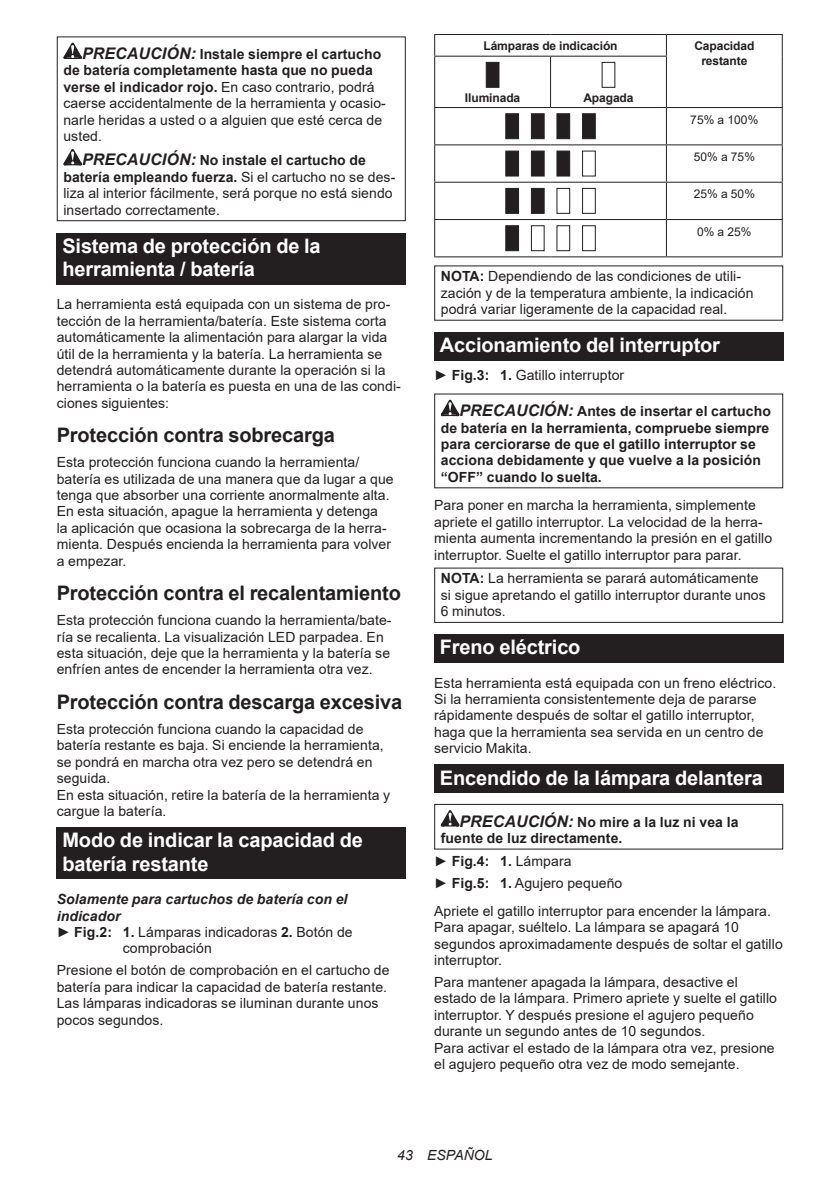
<style>
.page{position:relative;width:840px;height:1191px;background:#fff}
.page>*{position:absolute;margin:0;border:0;box-sizing:border-box;transform-origin:0 0}
.t1{font:700 20px/23.4px "Arial";letter-spacing:-.01em;color:#fff}
.t2{font:700 20px "Arial";letter-spacing:-.01em;color:#231f20}
.t3{font:14px/16.4px "Arial";letter-spacing:.005em;color:#231f20}
.t4{font:700 14px/16.4px "Arial";letter-spacing:.005em;color:#231f20}
.t5{font:italic 700 14px "Arial";letter-spacing:.005em;color:#231f20}
.t6{font:italic 14px "Arial";letter-spacing:.005em;color:#231f20}
.t7{font:700 12px/14px "Arial";letter-spacing:-.01em;color:#231f20;text-align:center}
.t8{font:12px "Arial";letter-spacing:.005em;color:#231f20}
.s1{font-weight:700;font-style:italic;font-size:16px}
.s2{font-weight:700}
.s3{font-style:italic;font-size:16px}
</style>
<div class="page">
<svg style="left:63px;top:43px;width:19px;height:16px"></svg>
<svg style="left:63px;top:149px;width:19px;height:16px"></svg>
<div style="left:57px;top:36px;width:348px;height:185px;border:1px solid #231f20"></div>
<div style="left:57px;top:232px;width:348px;height:52px;background:#231f20"></div>
<div style="left:57px;top:827px;width:348px;height:52px;background:#231f20"></div>
<hr style="left:434px;top:34px;width:116px;height:1px;background:#231f20">
<svg style="left:434px;top:35px;width:1px;height:21px"></svg>
<hr style="left:550px;top:34px;width:116px;height:1px;background:#231f20">
<hr style="left:666px;top:34px;width:116px;height:1px;background:#231f20">
<svg style="left:665px;top:35px;width:1px;height:21px"></svg>
<svg style="left:781px;top:35px;width:1px;height:21px"></svg>
<hr style="left:434px;top:56px;width:116px;height:1px;background:#231f20">
<hr style="left:434px;top:57px;width:1px;height:50px;background:#231f20">
<hr style="left:550px;top:56px;width:116px;height:1px;background:#231f20">
<hr style="left:549px;top:57px;width:1px;height:50px;background:#231f20">
<hr style="left:665px;top:57px;width:1px;height:50px;background:#231f20">
<hr style="left:781px;top:56px;width:1px;height:51px;background:#231f20">
<hr style="left:434px;top:107px;width:116px;height:1px;background:#231f20">
<hr style="left:434px;top:108px;width:1px;height:36px;background:#231f20">
<hr style="left:550px;top:107px;width:116px;height:1px;background:#231f20">
<hr style="left:666px;top:107px;width:116px;height:1px;background:#231f20">
<hr style="left:665px;top:108px;width:1px;height:36px;background:#231f20">
<hr style="left:781px;top:108px;width:1px;height:36px;background:#231f20">
<hr style="left:434px;top:144px;width:116px;height:1px;background:#231f20">
<hr style="left:434px;top:145px;width:1px;height:37px;background:#231f20">
<hr style="left:550px;top:144px;width:116px;height:1px;background:#231f20">
<hr style="left:666px;top:144px;width:116px;height:1px;background:#231f20">
<hr style="left:665px;top:145px;width:1px;height:37px;background:#231f20">
<hr style="left:781px;top:145px;width:1px;height:37px;background:#231f20">
<hr style="left:434px;top:182px;width:116px;height:1px;background:#231f20">
<hr style="left:434px;top:183px;width:1px;height:36px;background:#231f20">
<hr style="left:550px;top:182px;width:116px;height:1px;background:#231f20">
<hr style="left:666px;top:182px;width:116px;height:1px;background:#231f20">
<hr style="left:665px;top:183px;width:1px;height:36px;background:#231f20">
<hr style="left:781px;top:183px;width:1px;height:36px;background:#231f20">
<hr style="left:434px;top:219px;width:116px;height:1px;background:#231f20">
<hr style="left:434px;top:220px;width:1px;height:36px;background:#231f20">
<hr style="left:550px;top:219px;width:116px;height:1px;background:#231f20">
<hr style="left:666px;top:219px;width:116px;height:1px;background:#231f20">
<hr style="left:665px;top:220px;width:1px;height:36px;background:#231f20">
<hr style="left:781px;top:220px;width:1px;height:36px;background:#231f20">
<hr style="left:434px;top:256px;width:116px;height:1px;background:#231f20">
<hr style="left:550px;top:256px;width:116px;height:1px;background:#231f20">
<hr style="left:666px;top:256px;width:116px;height:1px;background:#231f20">
<svg style="left:485px;top:62px;width:14px;height:26px"></svg>
<svg style="left:601px;top:62px;width:14px;height:26px"></svg>
<svg style="left:505px;top:113px;width:14px;height:26px"></svg>
<svg style="left:530px;top:113px;width:15px;height:26px"></svg>
<svg style="left:556px;top:113px;width:14px;height:26px"></svg>
<svg style="left:582px;top:113px;width:13px;height:26px"></svg>
<svg style="left:505px;top:151px;width:14px;height:25px"></svg>
<svg style="left:530px;top:151px;width:15px;height:25px"></svg>
<svg style="left:556px;top:151px;width:39px;height:25px"></svg>
<svg style="left:505px;top:188px;width:14px;height:26px"></svg>
<svg style="left:530px;top:188px;width:65px;height:26px"></svg>
<svg style="left:505px;top:225px;width:90px;height:26px"></svg>
<div style="left:434px;top:332px;width:348px;height:28px;background:#231f20"></div>
<svg style="left:440px;top:400px;width:19px;height:16px"></svg>
<div style="left:434px;top:567px;width:348px;height:56px;border:1px solid #231f20"></div>
<div style="left:434px;top:634px;width:348px;height:29px;background:#231f20"></div>
<div style="left:434px;top:764px;width:348px;height:29px;background:#231f20"></div>
<svg style="left:440px;top:810px;width:19px;height:16px"></svg>
<div style="left:434px;top:804px;width:348px;height:45px;border:1px solid #231f20"></div>
<p class="t3" style="left:63px;top:46px;width:324px;text-indent:19px"><span class="s1">PRECAUCIÓN:</span> <span class="s2">Instale siempre el cartucho de batería completamente hasta que no pueda verse el indicador rojo.</span> En caso contrario, podrá caerse accidentalmente de la herramienta y ocasio&shy;narle heridas a usted o a alguien que esté cerca de usted.</p>
<p class="t3" style="left:63px;top:152px;width:333px;text-indent:19px"><span class="s1">PRECAUCIÓN:</span> <span class="s2">No instale el cartucho de batería empleando fuerza.</span> Si el cartucho no se des&shy;liza al interior fácilmente, será porque no está siendo insertado correctamente.</p>
<h1 class="t1" style="left:62px;top:234px;width:260px">Sistema de protección de la herramienta / batería</h1>
<p class="t3" style="left:57px;top:296px;width:345px">La herramienta está equipada con un sistema de pro&shy;tección de la herramienta/batería. Este sistema corta automáticamente la alimentación para alargar la vida útil de la herramienta y la batería. La herramienta se detendrá automáticamente durante la operación si la herramienta o la batería es puesta en una de las condi&shy;ciones siguientes:</p>
<h1 class="t2" style="left:57px;top:421px;width:279px">Protección contra sobrecarga</h1>
<p class="t3" style="left:57px;top:454px;width:338px">Esta protección funciona cuando la herramienta/ batería es utilizada de una manera que da lugar a que tenga que absorber una corriente anormalmente alta.<br>En esta situación, apague la herramienta y detenga<br>la aplicación que ocasiona la sobrecarga de la herra&shy;mienta. Después encienda la herramienta para volver a empezar.</p>
<h1 class="t2" style="left:57px;top:579px;width:345px">Protección contra el recalentamiento</h1>
<p class="t3" style="left:57px;top:612px;width:336px">Esta protección funciona cuando la herramienta/bate&shy;ría se recalienta. La visualización LED parpadea. En esta situación, deje que la herramienta y la batería se enfríen antes de encender la herramienta otra vez.</p>
<h1 class="t2" style="left:57px;top:688px;width:347px">Protección contra descarga excesiva</h1>
<p class="t3" style="left:57px;top:721px;width:335px">Esta protección funciona cuando la capacidad de batería restante es baja. Si enciende la herramienta, se pondrá en marcha otra vez pero se detendrá en seguida.<br>En esta situación, retire la batería de la herramienta y cargue la batería.</p>
<h1 class="t1" style="left:62px;top:829px;width:302px">Modo de indicar la capacidad de batería restante</h1>
<p class="t5" style="left:57px;top:890px;width:292px">Solamente para cartuchos de batería con el</p>
<p class="t5" style="left:57px;top:906px;width:65px">indicador</p>
<p class="t3" style="left:57px;top:923px;width:297px">► <span class="s2">Fig.2: 1.</span> Lámparas indicadoras <span class="s2">2.</span> Botón de</p>
<p class="t3" style="left:123px;top:940px;width:90px">comprobación</p>
<p class="t3" style="left:57px;top:962px;width:334px">Presione el botón de comprobación en el cartucho de batería para indicar la capacidad de batería restante.<br>Las lámparas indicadoras se iluminan durante unos pocos segundos.</p>
<p class="t7" style="left:483px;top:39px;width:135px">Lámparas de indicación</p>
<p class="t7" style="left:694px;top:39px;width:61px">Capacidad restante</p>
<p class="t7" style="left:464px;top:91px;width:57px">Iluminada</p>
<p class="t7" style="left:583px;top:91px;width:52px">Apagada</p>
<p class="t8" style="left:690px;top:111px;width:70px">75% a 100%</p>
<p class="t8" style="left:693px;top:148px;width:63px">50% a 75%</p>
<p class="t8" style="left:693px;top:186px;width:63px">25% a 50%</p>
<p class="t8" style="left:696px;top:223px;width:56px">0% a 25%</p>
<p class="t3" style="left:440px;top:268px;width:314px"><span class="s2">NOTA:</span> Dependiendo de las condiciones de utili&shy;zación y de la temperatura ambiente, la indicación podrá variar ligeramente de la capacidad real.</p>
<h1 class="t1" style="left:439px;top:333px;width:281px">Accionamiento del interruptor</h1>
<p class="t3" style="left:434px;top:366px;width:191px">► <span class="s2">Fig.3: 1.</span> Gatillo interruptor</p>
<p class="t4" style="left:440px;top:403px;width:331px;text-indent:19px"><span class="s3">PRECAUCIÓN:</span> Antes de insertar el cartucho de batería en la herramienta, compruebe siempre para cerciorarse de que el gatillo interruptor se acciona debidamente y que vuelve a la posición “OFF” cuando lo suelta.</p>
<p class="t3" style="left:434px;top:497px;width:339px">Para poner en marcha la herramienta, simplemente apriete el gatillo interruptor. La velocidad de la herra&shy;mienta aumenta incrementando la presión en el gatillo interruptor. Suelte el gatillo interruptor para parar.</p>
<p class="t3" style="left:440px;top:570px;width:326px"><span class="s2">NOTA:</span> La herramienta se parará automáticamente si sigue apretando el gatillo interruptor durante unos<br>6 minutos.</p>
<h1 class="t1" style="left:439px;top:635px;width:142px">Freno eléctrico</h1>
<p class="t3" style="left:434px;top:674px;width:343px">Esta herramienta está equipada con un freno eléctrico.<br>Si la herramienta consistentemente deja de pararse rápidamente después de soltar el gatillo interruptor, haga que la herramienta sea servida en un centro de servicio Makita.</p>
<h1 class="t1" style="left:439px;top:766px;width:324px">Encendido de la lámpara delantera</h1>
<p class="t4" style="left:440px;top:813px;width:299px;text-indent:19px"><span class="s3">PRECAUCIÓN:</span> No mire a la luz ni vea la fuente de luz directamente.</p>
<p class="t3" style="left:434px;top:850px;width:190px;line-height:22px">► <span class="s2">Fig.4: 1.</span> Lámpara<br>► <span class="s2">Fig.5: 1.</span> Agujero pequeño</p>
<p class="t3" style="left:434px;top:902px;width:350px">Apriete el gatillo interruptor para encender la lámpara.<br>Para apagar, suéltelo. La lámpara se apagará 10 segundos aproximadamente después de soltar el gatillo interruptor.</p>
<p class="t3" style="left:434px;top:973px;width:344px">Para mantener apagada la lámpara, desactive el estado de la lámpara. Primero apriete y suelte el gatillo interruptor. Y después presione el agujero pequeño durante un segundo antes de 10 segundos.<br>Para activar el estado de la lámpara otra vez, presione el agujero pequeño otra vez de modo semejante.</p>
<p class="t6" style="left:397px;top:1146px;width:97px">43 ESPAÑOL</p>
</div>
